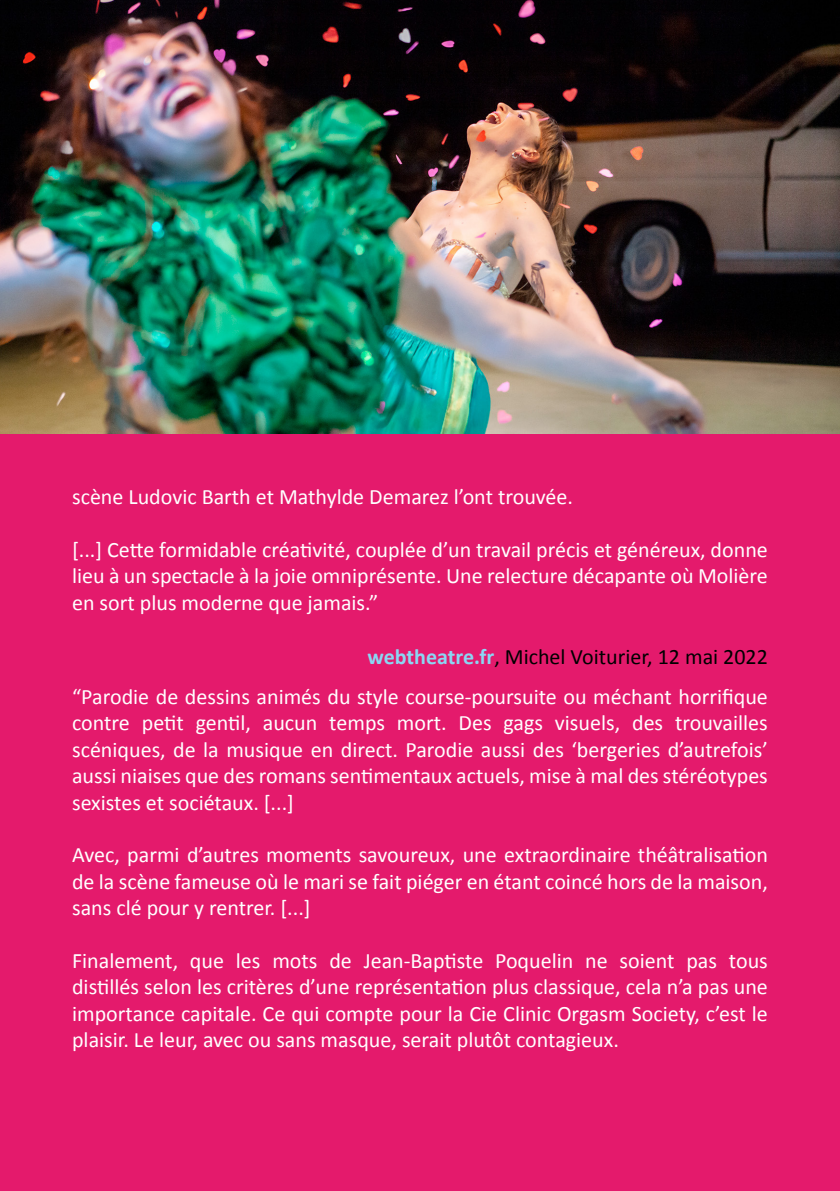
<style>
.page{position:relative;width:840px;height:1191px;background:#fff}
.page>*{position:absolute;margin:0;border:0;box-sizing:border-box;transform-origin:0 0}
.t1{font:italic 24px/28.8px "Krungthep";color:#fff;text-align:justify}
.t2{font:22px/26.4px "Calibri";color:#fff;text-align:justify}
.t3{font:22px "Calibri";color:#000}
.s1{font-weight:700;color:#8bd7f4}
</style>
<div class="page">
<div style="left:0;top:0;width:839px;height:1191px;background:#e41a6c"></div>
<img style="left:0;top:0;width:839px;height:434px">
<p class="t2" style="left:72px;top:484px;width:502px">scène Ludovic Barth et Mathylde Demarez l’ont trouvée.</p>
<p class="t2" style="left:72px;top:536px;width:697px">[...] Cette formidable créativité, couplée d’un travail précis et généreux, donne lieu à un spectacle à la joie omniprésente. Une relecture décapante où Molière en sort plus moderne que jamais.”</p>
<p class="t3" style="left:367px;top:643px;width:401px"><span class="s1">webtheatre.fr</span>, Michel Voiturier, 12 mai 2022</p>
<p class="t2" style="left:72px;top:683px;width:697px">“Parodie de dessins animés du style course-poursuite ou méchant horrifique contre petit gentil, aucun temps mort. Des gags visuels, des trouvailles scéniques, de la musique en direct. Parodie aussi des ‘bergeries d’autrefois’ aussi niaises que des romans sentimentaux actuels, mise à mal des stéréotypes sexistes et sociétaux. [...]</p>
<p class="t2" style="left:72px;top:842px;width:697px">Avec, parmi d’autres moments savoureux, une extraordinaire théâtralisation de la scène fameuse où le mari se fait piéger en étant coincé hors de la maison, sans clé pour y rentrer. [...]</p>
<p class="t2" style="left:72px;top:947px;width:697px">Finalement, que les mots de Jean-Baptiste Poquelin ne soient pas tous distillés selon les critères d’une représentation plus classique, cela n’a pas une importance capitale. Ce qui compte pour la Cie Clinic Orgasm Society, c’est le plaisir. Le leur, avec ou sans masque, serait plutôt contagieux.</p>
<p class="t1" style="left:72px;top:940px;width:703px">fres. Après tu rêves que tu rêves que tu souffres. Et puis tu rêves que tu rêves que tu rêves que tu souf&shy;fres. Etc. Comme des photocopies de photocopies.<br>Comme ça tu peux souffrirmoins.”</p>
</div>
